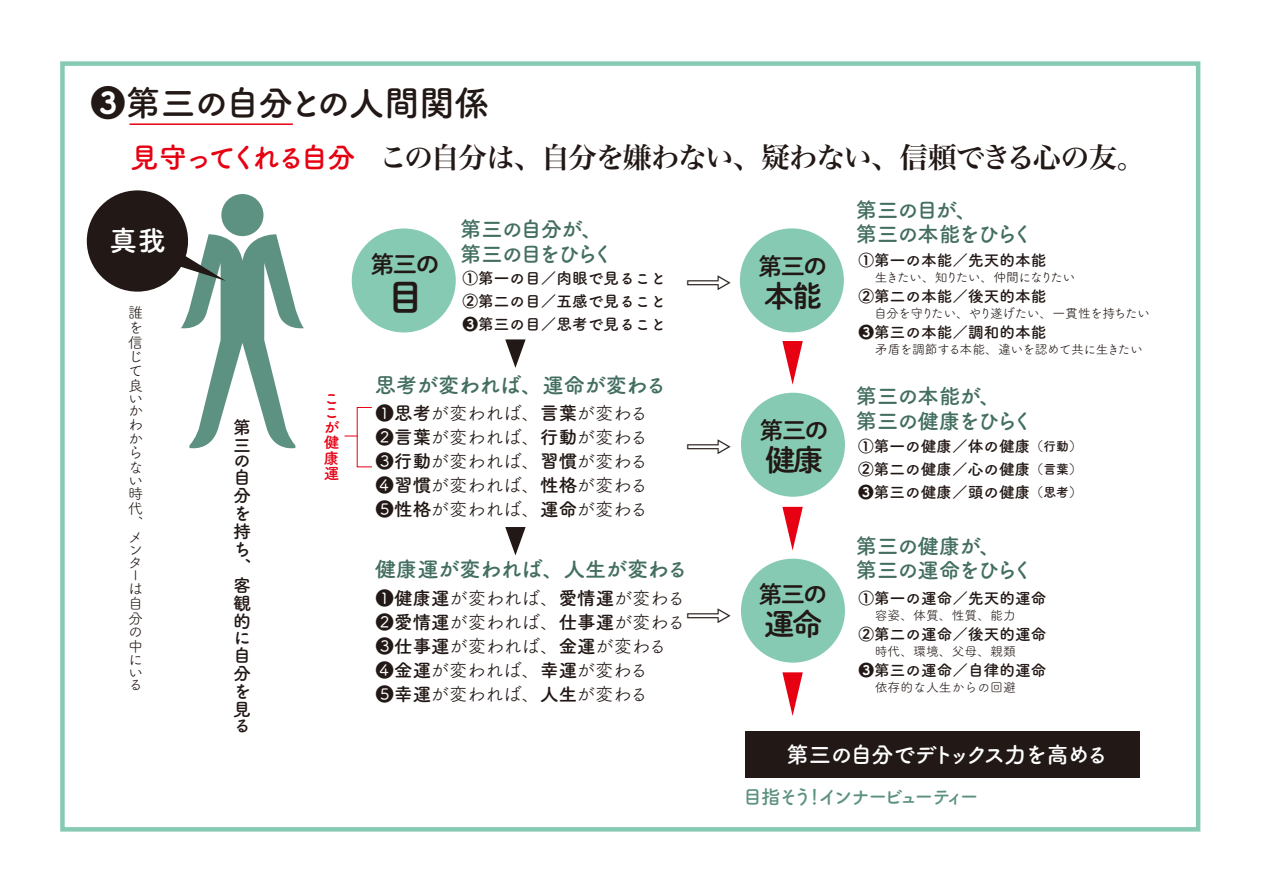
<style>
.page{position:relative;width:1263px;height:893px;background:#fff}
.page>*{position:absolute;margin:0;border:0;box-sizing:border-box;transform-origin:0 0}
.t1{font:48px "Hiragino Sans W2";color:#221815}
.t2{font:37.2px "DNP Shuei M Go Std B";color:#221815}
.t3{font:35.1px "Tsuku A Rd Gothic Std B";letter-spacing:-.05em;color:#221815}
.t4{font:29.55px "DNP Shuei M Go Std B";color:#221815}
.t5{font:28.5px "Hira Min Pro W6";letter-spacing:-.045em;color:#221815}
.t6{font:28.5px "Tsuku A Rd Gothic Std B";letter-spacing:-.145em;color:#e60012}
.t7{font:28.5px "Tsuku A Rd Gothic Std B";color:#fff}
.t8{font:23.7px "DNP Shuei M Go Std B";letter-spacing:-.05em;color:#221815}
.t9{font:22.5px "Tsuku A Rd Gothic Std B";letter-spacing:-.08em;color:#fff}
.t10{font:21.3px/24.2px "Tsuku A Rd Gothic Std B";letter-spacing:-.04em;color:#436e61}
.t11{font:21.3px/24.2px "Tsuku A Rd Gothic Std B";letter-spacing:-.075em;color:#436e61}
.t12{font:19.5px "Tsuku A Rd Gothic Std B";letter-spacing:-.21em;color:#5d9181}
.t13{font:18.6px/24px "Tsuku A Rd Gothic Std R";letter-spacing:-.03em;color:#221815;text-align:justify}
.t14{font:18px/17.9px "Tsuku A Rd Gothic Std B";color:#221815}
.t15{font:15.6px/22.8px "Tsuku A Rd Gothic Std B";color:#221815;text-align:justify}
.t16{font:15.6px/15px "Tsuku A Rd Gothic Std B";color:#e60012}
.t17{font:15px/14.5px "Tsuku A Rd Gothic Std R";color:#221815}
.t18{font:12.9px "Tsuku A Rd Gothic Std R";letter-spacing:-.03em;color:#221815}
.t19{font:12.9px "Tsuku A Rd Gothic Std R";letter-spacing:-.06em;color:#221815}
.t20{font:12.9px "Tsuku A Rd Gothic Std R";letter-spacing:-.125em;color:#221815}
.t21{font:12.9px "Tsuku A Rd Gothic Std R";color:#221815}
.s1{font-family:"Tsuku A Rd Gothic Std B"}
.s2{font-size:12.9px}
</style>
<div class="page">
<div style="left:60px;top:61px;width:1140px;height:771px;border:4px solid #86cab4"></div>
<svg style="left:87px;top:190px;width:217px;height:259px"></svg>
<hr style="left:129px;top:123px;width:164px;height:2px;background:#e60012">
<div style="left:745px;top:731px;width:395px;height:46px;background:#221815"></div>
<div style="left:352px;top:228px;width:104px;height:104px;background:#86cab4;border-radius:50%"></div>
<div style="left:740px;top:228px;width:104px;height:104px;background:#86cab4;border-radius:50%"></div>
<div style="left:741px;top:393px;width:104px;height:104px;background:#86cab4;border-radius:50%"></div>
<div style="left:741px;top:559px;width:104px;height:104px;background:#86cab4;border-radius:50%"></div>
<svg style="left:782px;top:341px;width:21px;height:44px"></svg>
<svg style="left:505px;top:339px;width:21px;height:29px"></svg>
<svg style="left:505px;top:527px;width:21px;height:28px"></svg>
<svg style="left:782px;top:507px;width:21px;height:43px"></svg>
<svg style="left:782px;top:672px;width:21px;height:44px"></svg>
<svg style="left:344px;top:436px;width:14px;height:1px"></svg>
<h3 class="t3" style="left:91px;top:75px;width:401px">❸第三の自分との人間関係</h3>
<h3 class="t6" style="left:130px;top:135px;width:227px">見守ってくれる自分</h3>
<h3 class="t5" style="left:379px;top:132px;width:768px">この自分は、自分を嫌わない、疑わない、信頼できる心の友。</h3>
<h3 class="t7" style="left:109px;top:218px;width:58px">真我</h3>
<p class="t17" style="left:128px;top:304px;width:16px;text-align:justify">誰を信じて良</p>
<p class="t17" style="left:128px;top:391px;width:15px;line-height:12.3px">いか</p>
<p class="t17" style="left:128px;top:417px;width:15px">わからな</p>
<p class="t17" style="left:128px;top:473px;width:16px;line-height:13.5px">い時</p>
<p class="t17" style="left:128px;top:500px;width:16px;line-height:15px">代、</p>
<p class="t17" style="left:128px;top:529px;width:15px;line-height:13px">メンターは</p>
<p class="t17" style="left:128px;top:595px;width:16px;line-height:15px">自分</p>
<p class="t17" style="left:128px;top:624px;width:15px;line-height:13.2px;text-align:justify">の中にいる</p>
<p class="t14" style="left:233px;top:417px;width:18px">第三</p>
<p class="t14" style="left:233px;top:450px;width:19px">の自分を持ち、客観的</p>
<p class="t14" style="left:233px;top:627px;width:19px">に自分を見る</p>
<p class="t16" style="left:324px;top:390px;width:17px">ここが健康運</p>
<h3 class="t8" style="left:371px;top:247px;width:70px">第三の</h3>
<h2 class="t2" style="left:387px;top:270px;width:39px">目</h2>
<h3 class="t11" style="left:460px;top:216px;width:155px">第三の自分が、第三の目をひらく</h3>
<p class="t15" style="left:462px;top:266px;width:205px">①第一の目／肉眼で見ること②第二の目／五感で見ること❸第三の目／思考で見ること</p>
<h3 class="t10" style="left:375px;top:371px;width:293px">思考が変われば、運命が変わる</h3>
<p class="t13" style="left:376px;top:400px;width:274px">❶<span class="s1">思考</span>が変われば、<span class="s1">言葉</span>が変わる❷<span class="s1">言葉</span>が変われば、<span class="s1">行動</span>が変わる❸<span class="s1">行動</span>が変われば、<span class="s1">習慣</span>が変わる❹<span class="s1">習慣</span>が変われば、<span class="s1">性格</span>が変わる❺<span class="s1">性格</span>が変われば、<span class="s1">運命</span>が変わる</p>
<h1 class="t1" style="left:684px;top:241px;width:49px">⇨</h1>
<h1 class="t1" style="left:684px;top:405px;width:49px">⇨</h1>
<h3 class="t10" style="left:375px;top:556px;width:314px">健康運が変われば、人生が変わる</h3>
<p class="t13" style="left:376px;top:585px;width:311px;text-align:left">❶<span class="s1">健康運</span>が変われば、<span class="s1">愛情運</span>が変わる<br>❷<span class="s1">愛情運</span>が変われば、<span class="s1">仕事運</span>が変わる<br>❸<span class="s1">仕事運</span>が変われば、<span class="s1">金運</span>が変わる<br>❹<span class="s1">金運</span>が変われば、<span class="s1">幸運</span>が変わる<br>❺<span class="s1">幸運</span>が変われば、<span class="s1">人生</span>が変わる</p>
<h1 class="t1" style="left:684px;top:573px;width:49px">⇨</h1>
<h3 class="t8" style="left:758px;top:248px;width:70px">第三の</h3>
<h3 class="t4" style="left:764px;top:274px;width:59px">本能</h3>
<h3 class="t8" style="left:760px;top:412px;width:70px">第三の</h3>
<h3 class="t4" style="left:765px;top:437px;width:59px">健康</h3>
<h3 class="t8" style="left:759px;top:577px;width:70px">第三の</h3>
<h3 class="t4" style="left:764px;top:602px;width:59px">運命</h3>
<h3 class="t11" style="left:856px;top:197px;width:179px">第三の目が、<br>第三の本能をひらく</h3>
<p class="t15" style="left:858px;top:247px;width:190px">①第一の本能／先天的本能</p>
<p class="t15" style="left:858px;top:283px;width:190px">②第二の本能／後天的本能</p>
<p class="t15" style="left:858px;top:319px;width:190px">❸第三の本能／調和的本能</p>
<p class="t20" style="left:875px;top:267px;width:202px">生きたい、知りたい、仲間になりたい</p>
<p class="t19" style="left:874px;top:303px;width:277px">自分を守りたい、やり遂げたい、一貫性を持ちたい</p>
<p class="t18" style="left:875px;top:339px;width:269px">矛盾を調節する本能、違いを認めて共に生きたい</p>
<h3 class="t10" style="left:856px;top:383px;width:179px">第三の本能が、<br>第三の健康をひらく</h3>
<p class="t15" style="left:858px;top:434px;width:225px">①第一の健康／体の健康<span class="s2">（行動）</span>②第二の健康／心の健康<span class="s2">（言葉）</span>❸第三の健康／頭の健康<span class="s2">（思考）</span></p>
<h3 class="t10" style="left:856px;top:533px;width:179px">第三の健康が、<br>第三の運命をひらく</h3>
<p class="t15" style="left:858px;top:586px;width:190px">①第一の運命／先天的運命</p>
<p class="t15" style="left:858px;top:622px;width:190px">②第二の運命／後天的運命</p>
<p class="t15" style="left:858px;top:658px;width:190px">❸第三の運命／自律的運命</p>
<p class="t18" style="left:875px;top:605px;width:143px">容姿、体質、性質、能力</p>
<p class="t18" style="left:875px;top:641px;width:143px">時代、環境、父母、親類</p>
<p class="t21" style="left:875px;top:677px;width:143px">依存的な人生からの回避</p>
<h3 class="t9" style="left:786px;top:737px;width:323px">第三の自分でデトックス力を高める</h3>
<p class="t12" style="left:743px;top:781px;width:238px">目指そう！インナービューティー</p>
</div>
